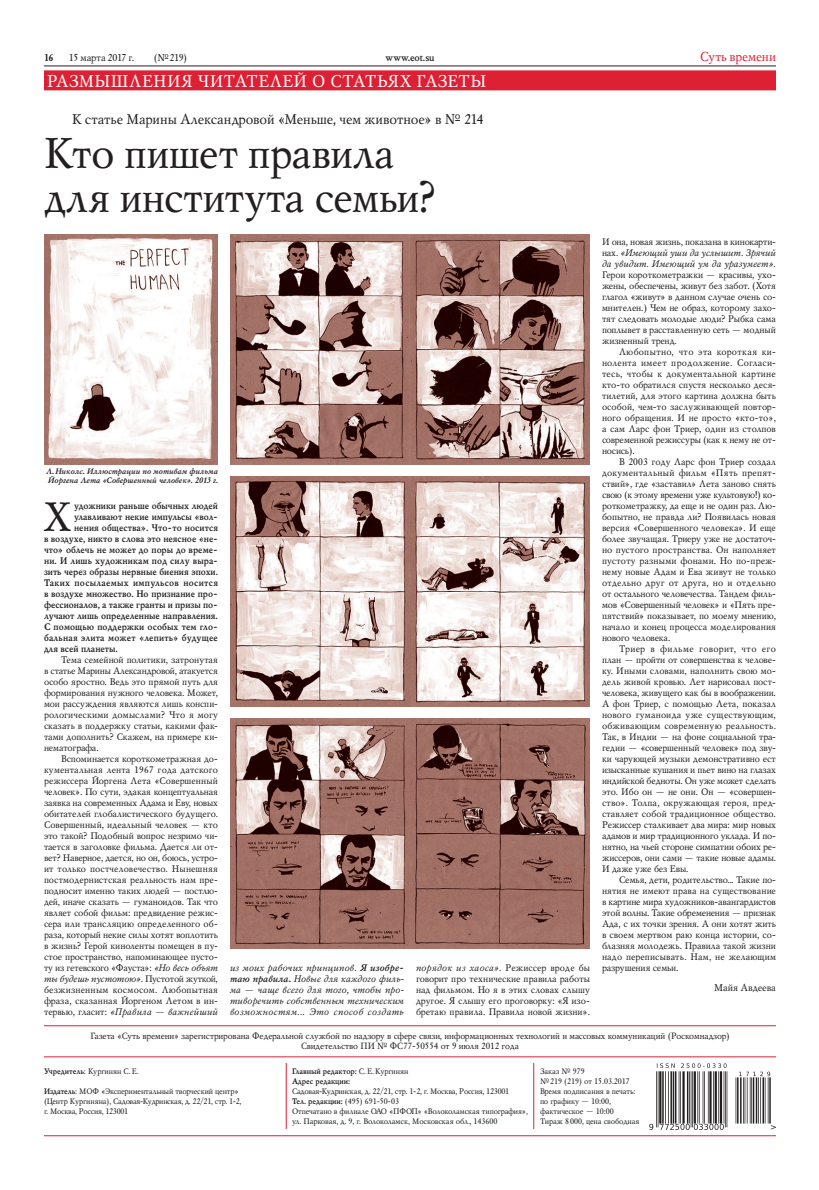
<style>
.page{position:relative;width:819px;height:1190px;background:#fff}
.page>*{position:absolute;margin:0;border:0;box-sizing:border-box;transform-origin:0 0}
.Heading{font:43px/44px "Mysl";letter-spacing:-.01em;color:#231f20}
.DropCap{font:40.9px "Mysl";color:#231f20}
.CT-rubrika{font:17px "Mysl";color:#fff}
.Overheading{font:14px "Mysl";letter-spacing:-.01em;color:#231f20}
.CT1{font:13px "Mysl";letter-spacing:-.01em;color:#dd2033}
.CT1-2{font:10px "Mysl";letter-spacing:-.025em;color:#231f20}
.CT1-3{font:700 10px "Mysl";letter-spacing:-.015em;color:#231f20}
.author{font:10px "Mysl";color:#231f20}
.t1{font:9.5px/11px "Mysl";letter-spacing:-.005em;color:#231f20;text-align:justify}
.DropCap-2{font:700 9.5px "Mysl";color:#231f20}
.t2{font:italic 9.5px/11px "Mysl";letter-spacing:.045em;color:#231f20;text-align:justify}
.DropCap-3{font:700 9.5px "Mysl";letter-spacing:.02em;color:#231f20}
.DropCap-4{font:700 9.5px "Mysl";letter-spacing:.035em;color:#231f20}
.t3{font:9px "Mysl";color:#231f20}
.t4{font:8px/10px "Mysl";letter-spacing:-.02em;color:#231f20}
.t5{font:8px/10px "Mysl";color:#231f20}
.t6{font:italic 700 8px/9px "Mysl";color:#231f20}
.t7{font:700 8px "Mysl";color:#231f20}
.s1{font-style:italic}
.s2{font-weight:700}
.s3{font-weight:400}
</style>
<div class="page">
<hr style="left:44px;top:66px;width:732px;height:1px;background:#231f20">
<div style="left:44px;top:70px;width:732px;height:20px;background:#dd2033"></div>
<hr style="left:44px;top:1026px;width:732px;height:1px;background:#dd2033">
<hr style="left:44px;top:1057px;width:732px;height:1px;background:#dd2033">
<hr style="left:44px;top:1136px;width:732px;height:1px;background:#dd2033">
<hr style="left:286px;top:1063px;width:1px;height:66px;background:#dd2033">
<hr style="left:534px;top:1063px;width:1px;height:66px;background:#dd2033">
<img style="left:649px;top:1063px;width:127px;height:67px">
<img style="left:230px;top:718px;width:360px;height:231px">
<img style="left:230px;top:476px;width:360px;height:231px">
<img style="left:230px;top:234px;width:360px;height:231px">
<img style="left:44px;top:234px;width:174px;height:231px">
<p class="CT1-3" style="left:44px;top:50px;width:11px">16</p>
<p class="CT1-2" style="left:69px;top:51px;width:67px">15 марта 2017 г.</p>
<p class="CT1-2" style="left:154px;top:51px;width:35px">(№219)</p>
<p class="CT1-3" style="left:386px;top:50px;width:51px">www.eot.su</p>
<p class="CT1" style="left:700px;top:48px;width:77px">Суть времени</p>
<p class="CT-rubrika" style="left:47px;top:70px;width:23px">Разм</p>
<p class="CT-rubrika" style="left:94px;top:70px;width:31px">ышления</p>
<p class="CT-rubrika" style="left:198px;top:70px;width:13px">читателе</p>
<p class="CT-rubrika" style="left:294px;top:70px;width:49px">й о стат</p>
<p class="CT-rubrika" style="left:377px;top:70px;width:51px">ьях газет</p>
<p class="CT-rubrika" style="left:470px;top:70px;width:17px">ы</p>
<p class="Overheading" style="left:72px;top:110px;width:413px">К статье Марины Александровой «Меньше, чем животное» в № 214</p>
<p class="Heading" style="left:44px;top:131px;width:394px">Кто пишет правила для института семьи?</p>
<p class="t6" style="left:46px;top:467px;width:174px">Л.Николс. Иллюстрации по мотивам фильма<br>Йоргена Лета «Совершенный человек». 2013 г.</p>
<p class="DropCap" style="left:43px;top:490px;width:28px">Х</p>
<p class="DropCap-2" style="left:74px;top:499px;width:146px">удожники раньше обычных людей</p>
<p class="DropCap-2" style="left:74px;top:510px;width:145px">улавливают некие импульсы «вол-</p>
<p class="DropCap-2" style="left:74px;top:521px;width:145px">нения общества». Что-то носится</p>
<p class="DropCap-2" style="left:44px;top:532px;width:175px">в воздухе, никто в слова это неясное «не-</p>
<p class="DropCap-2" style="left:44px;top:543px;width:175px">что» облечь не может до поры до време-</p>
<p class="DropCap-2" style="left:44px;top:554px;width:175px">ни. И лишь художникам под силу выра-</p>
<p class="DropCap-2" style="left:44px;top:565px;width:176px">зить через образы нервные биения эпохи.</p>
<p class="DropCap-4" style="left:44px;top:576px;width:176px">Таких посылаемых импульсов носится</p>
<p class="DropCap-2" style="left:44px;top:587px;width:175px">в воздухе множество. Но признание про-</p>
<p class="DropCap-2" style="left:44px;top:598px;width:175px">фессионалов, а также гранты и призы по-</p>
<p class="DropCap-2" style="left:44px;top:609px;width:175px">лучают лишь определенные направления.</p>
<p class="DropCap-2" style="left:44px;top:620px;width:175px">С помощью поддержки особых тем гло-</p>
<p class="DropCap-3" style="left:44px;top:631px;width:175px">бальная элита может «лепить» будущее</p>
<p class="DropCap-2" style="left:44px;top:642px;width:75px">для всей планеты.</p>
<p class="t1" style="left:44px;top:654px;width:176px;text-indent:17px">Тема семейной политики, затронутая в статье Марины Александровой, атакуется особо яростно. Ведь это прямой путь для формирования нужного человека. Может, мои рассуждения являются лишь конспи&shy;рологическими домыслами? Что я могу сказать в поддержку статьи, какими фак&shy;тами дополнить? Скажем, на примере ки&shy;нематографа.</p>
<p class="t1" style="left:44px;top:753px;width:176px;text-indent:17px">Вспоминается короткометражная до&shy;кументальная лента 1967 года датского режиссера Йоргена Лета «Совершенный человек». По сути, эдакая концептуальная заявка на современных Адама и Еву, новых обитателей глобалистического будущего.<br>Совершенный, идеальный человек — кто это такой? Подобный вопрос незримо чи&shy;тается в заголовке фильма. Дается ли от&shy;вет? Наверное, дается, но он, боюсь, устро&shy;ит только постчеловечество. Нынешняя постмодернистская реальность нам пре&shy;подносит именно таких людей — постлю&shy;дей, иначе сказать — гуманоидов. Так что являет собой фильм: предвидение режис&shy;сера или трансляцию определенного об&shy;раза, который некие силы хотят воплотить в жизнь? Герой киноленты помещен в пу&shy;стое пространство, напоминающее пусто&shy;ту из гетевского «Фауста»: <span class="s1">«Но весь объят ты будешь пустотою»</span>. Пустотой жуткой, безжизненным космосом. Любопытная фраза, сказанная Йоргеном Летом в ин&shy;тервью, гласит: <span class="s1">«Правила — важнейший</span></p>
<p class="t2" style="left:230px;top:962px;width:176px">из моих рабочих принципов. <span class="s2">Я изобре&shy;таю правила.</span> Новые для каждого филь&shy;ма — чаще всего для того, чтобы про&shy;тиворечить собственным техническим возможностям... Это способ создать</p>
<p class="t1" style="left:416px;top:962px;width:176px"><span class="s1">порядок из хаоса»</span>. Режиссер вроде бы говорит про технические правила работы над фильмом. Но я в этих словах слышу другое. Я слышу его проговорку: «Я изо&shy;бретаю правила. Правила новой жизни».</p>
<p class="t1" style="left:602px;top:236px;width:176px">И она, новая жизнь, показана в кинокарти&shy;нах. <span class="s1">«Имеющий уши да услышит. Зрячий да увидит. Имеющий ум да уразумеет».<br></span>Герои короткометражки — красивы, ухо&shy;жены, обеспечены, живут без забот. (Хотя глагол «живут» в данном случае очень со&shy;мнителен.) Чем не образ, которому захо&shy;тят следовать молодые люди? Рыбка сама поплывет в расставленную сеть — модный жизненный тренд.</p>
<p class="t1" style="left:602px;top:346px;width:176px;text-indent:17px">Любопытно, что эта короткая ки&shy;нолента имеет продолжение. Согласи&shy;тесь, чтобы к документальной картине кто-то обратился спустя несколько деся&shy;тилетий, для этого картина должна быть особой, чем-то заслуживающей повтор&shy;ного обращения. И не просто «кто-то», а сам Ларс фон Триер, один из столпов современной режиссуры (как к нему не от&shy;носись).</p>
<p class="t1" style="left:602px;top:456px;width:176px;text-indent:17px">В 2003 году Ларс фон Триер создал документальный фильм «Пять препят&shy;ствий», где «заставил» Лета заново снять свою (к этому времени уже культовую!) ко&shy;роткометражку, да еще и не один раз. Лю&shy;бопытно, не правда ли? Появилась новая версия «Совершенного человека». И еще более звучащая. Триеру уже не достаточ&shy;но пустого пространства. Он наполняет пустоту разными фонами. Но по-преж&shy;нему новые Адам и Ева живут не только отдельно друг от друга, но и отдельно от остального человечества. Тандем филь&shy;мов «Совершенный человек» и «Пять пре&shy;пятствий» показывает, по моему мнению, начало и конец процесса моделирования нового человека.</p>
<p class="t1" style="left:602px;top:643px;width:176px;text-indent:17px">Триер в фильме говорит, что его план — пройти от совершенства к челове&shy;ку. Иными словами, наполнить свою мо&shy;дель живой кровью. Лет нарисовал пост&shy;человека, живущего как бы в воображении.<br>А фон Триер, с помощью Лета, показал нового гуманоида уже существующим, обживающим современную реальность.<br>Так, в Индии — на фоне социальной тра&shy;гедии — «совершенный человек» под зву&shy;ки чарующей музыки демонстративно ест изысканные кушания и пьет вино на глазах индийской бедноты. Он уже может сделать это. Ибо он — не они. Он — «совершен&shy;ство». Толпа, окружающая героя, пред&shy;ставляет собой традиционное общество.<br>Режиссер сталкивает два мира: мир новых адамов и мир традиционного уклада. И по&shy;нятно, на чьей стороне симпатии обоих ре&shy;жиссеров, они сами — такие новые адамы.<br>И даже уже без Евы.</p>
<p class="t1" style="left:602px;top:874px;width:176px;text-indent:17px">Семья, дети, родительство... Такие по&shy;нятия не имеют права на существование в картине мира художников-авангардистов этой волны. Такие обременения — признак Ада, с их точки зрения. А они хотят жить в своем мертвом раю конца истории, со&shy;блазняя молодежь. Правила такой жизни надо переписывать. Нам, не желающим разрушения семьи.</p>
<p class="author" style="left:714px;top:980px;width:63px">Майя Авдеева</p>
<p class="t3" style="left:90px;top:1030px;width:641px">Газета «Суть времени» зарегистрирована Федеральной службой по надзору в сфере связи, информационных технологий и массовых коммуникаций (Роскомнадзор)</p>
<p class="t3" style="left:301px;top:1040px;width:219px">Свидетельство ПИ № ФС77-50554 от 9 июля 2012 года</p>
<p class="t5" style="left:44px;top:1066px;width:96px"><span class="s2">Учредитель</span>: Кургинян С.Е.</p>
<p class="t4" style="left:44px;top:1086px;width:199px"><span class="s2">Издатель</span>: МОФ «Экспериментальный творческий центр» (Центр Кургиняна), Садовая-Кудринская, д. 22/21, стр. 1-2, г. Москва, Россия, 123001</p>
<p class="t7" style="left:292px;top:1066px;width:118px">Главный редактор: <span class="s3">С.Е.Кургинян</span></p>
<p class="t4" style="left:292px;top:1076px;width:219px"><span class="s2">Адрес редакции:<br></span>Садовая-Кудринская, д. 22/21, стр. 1-2, г. Москва, Россия, 123001</p>
<p class="t5" style="left:292px;top:1096px;width:109px"><span class="s2">Тел. редакции:</span> (495) 691-50-03</p>
<p class="t4" style="left:292px;top:1106px;width:238px">Отпечатано в филиале ОАО «ПФОП» «Волоколамская типография»,</p>
<p class="t4" style="left:292px;top:1116px;width:207px">ул. Парковая, д. 9, г. Волоколамск, Московская обл., 143600</p>
<p class="t5" style="left:540px;top:1066px;width:91px">Заказ № 979<br>№219 (219) от 15.03.2017</p>
<p class="t5" style="left:540px;top:1086px;width:97px">Время подписания в печать: по графику — 10:00, фактическое — 10:00</p>
<p class="t4" style="left:540px;top:1116px;width:101px">Тираж 8000, цена свободная</p>
</div>
